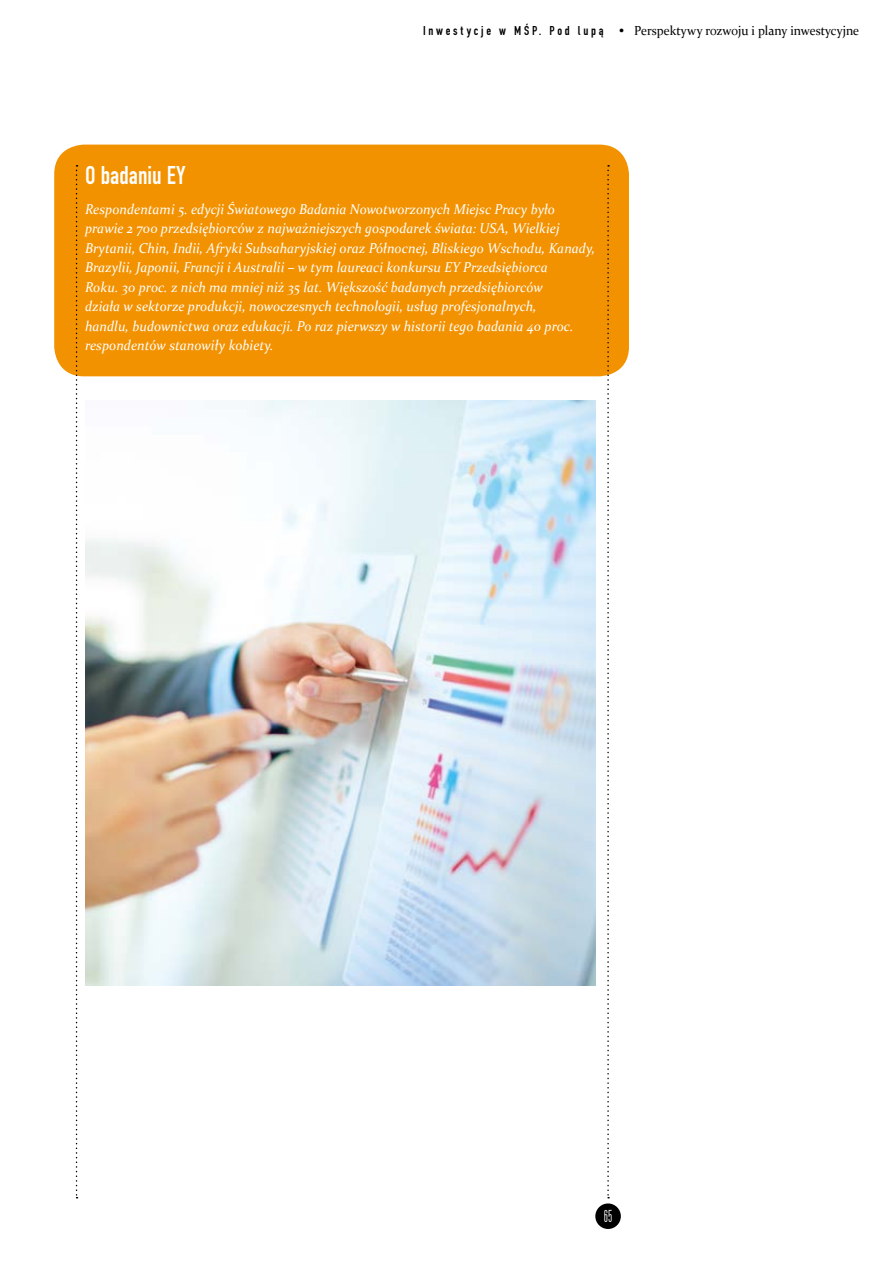
<style>
.page{position:relative;width:893px;height:1263px;background:#fff}
.page>*{position:absolute;margin:0;border:0;box-sizing:border-box;transform-origin:0 0}
.t1{font:27px "Fette Engschrift DOT";color:#fff;scale:.95 1}
.t2{font:18px "SF Movie Poster";color:#fff}
.t3{font:italic 14.25px/19.5px "Constantia";letter-spacing:.005em;color:#fff;scale:.95 1}
.t4{font:13.2px "Constantia";color:#000;scale:.95 1}
.s1{font-family:"Fette Engschrift DOT";font-size:13.5px}
</style>
<div class="page">
<svg style="left:76px;top:375px;width:2px;height:823px"></svg>
<svg style="left:607px;top:375px;width:2px;height:823px"></svg>
<div style="left:595px;top:1203px;width:26px;height:26px;background:#000;border-radius:50%"></div>
<div style="left:54px;top:145px;width:575px;height:231px;background:#f39200;border-radius:30px"></div>
<img style="left:85px;top:401px;width:510px;height:584px">
<p class="t4" style="left:423px;top:21px;width:461px"><span class="s1">I n w e s t y c j e w M Ś P. P o d l u p ą •</span> Perspektywy rozwoju i plany inwestycyjne</p>
<h1 class="t1" style="left:85px;top:161px;width:97px">O badaniu EY</h1>
<p class="t3" style="left:85px;top:199px;width:539px">Respondentami 5. edycji Światowego Badania Nowotworzonych Miejsc Pracy było prawie 2 700 przedsiębiorców z najważniejszych gospodarek świata: USA, Wielkiej Brytanii, Chin, Indii, Afryki Subsaharyjskiej oraz Północnej, Bliskiego Wschodu, Kanady, Brazylii, Japonii, Francji i Australii – w tym laureaci konkursu EY Przedsiębiorca<br>Roku. 30 proc. z nich ma mniej niż 35 lat. Większość badanych przedsiębiorców<br>działa w sektorze produkcji, nowoczesnych technologii, usług profesjonalnych,<br>handlu, budownictwa oraz edukacji. Po raz pierwszy w historii tego badania 40 proc. respondentów stanowiły kobiety.</p>
<p class="t2" style="left:604px;top:1207px;width:10px">65</p>
</div>
